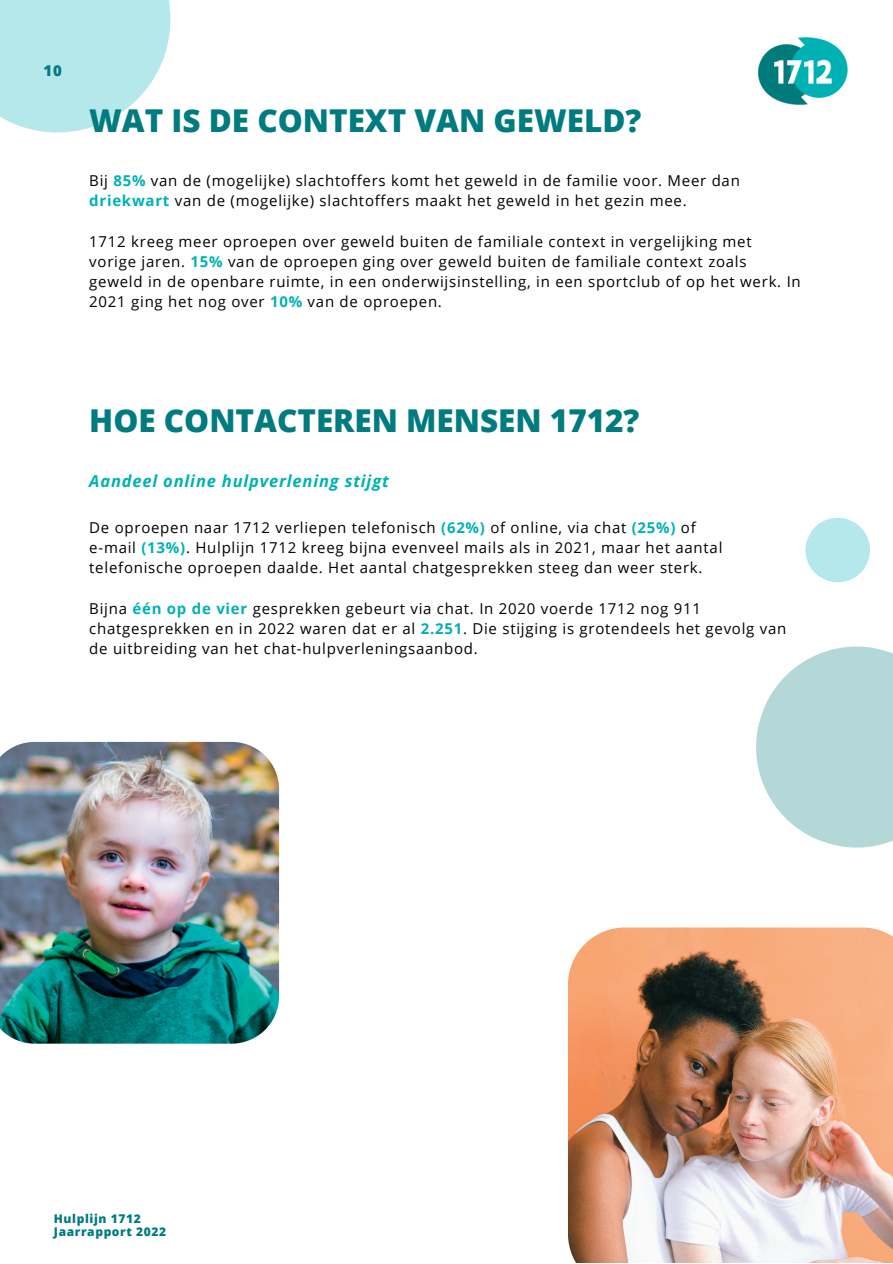
<style>
.page{position:relative;width:893px;height:1264px;background:#fff}
.page>*{position:absolute;margin:0;border:0;box-sizing:border-box;transform-origin:0 0}
.t1{font:800 31.5px "Open Sans";color:#007b7f}
.t2{font:italic 700 16.5px "Open Sans";letter-spacing:.05em;color:#00b1b4}
.t3{font:15px/20.2px "Open Sans";letter-spacing:.05em;color:#000}
.t4{font:800 15px "Open Sans";color:#007b7f}
.t5{font:800 12px/13px "Open Sans";letter-spacing:.05em;color:#007b7f}
.s1{font-weight:700;color:#00b1b4}
</style>
<div class="page">
<svg style="left:0;top:0;width:170px;height:132px;background:#bdeaec"></svg>
<svg style="left:805px;top:517px;width:65px;height:66px"></svg>
<svg style="left:756px;top:646px;width:136px;height:202px"></svg>
<img style="left:758px;top:37px;width:89px;height:68px">
<img style="left:0;top:741px;width:280px;height:303px">
<img style="left:568px;top:927px;width:324px;height:335px">
<p class="t4" style="left:44px;top:60px;width:20px">10</p>
<h1 class="t1" style="left:89px;top:98px;width:553px">WAT IS DE CONTEXT VAN GEWELD?</h1>
<p class="t3" style="left:89px;top:170px;width:652px">Bij <span class="s1">85%</span> van de (mogelijke) slachtoffers komt het geweld in de familie voor. Meer dan <span class="s1">driekwart</span> van de (mogelijke) slachtoffers maakt het geweld in het gezin mee.</p>
<p class="t3" style="left:89px;top:231px;width:713px">1712 kreeg meer oproepen over geweld buiten de familiale context in vergelijking met vorige jaren. <span class="s1">15%</span> van de oproepen ging over geweld buiten de familiale context zoals geweld in de openbare ruimte, in een onderwijsinstelling, in een sportclub of op het werk. In 2021 ging het nog over <span class="s1">10%</span> van de oproepen.</p>
<h1 class="t1" style="left:89px;top:399px;width:551px">HOE CONTACTEREN MENSEN 1712?</h1>
<p class="t2" style="left:89px;top:470px;width:301px">Aandeel online hulpverlening stijgt</p>
<p class="t3" style="left:89px;top:516px;width:634px">De oproepen naar 1712 verliepen telefonisch <span class="s1">(62%)</span> of online, via chat <span class="s1">(25%)</span> of e-mail <span class="s1">(13%)</span>. Hulplijn 1712 kreeg bijna evenveel mails als in 2021, maar het aantal telefonische oproepen daalde. Het aantal chatgesprekken steeg dan weer sterk.</p>
<p class="t3" style="left:89px;top:597px;width:698px">Bijna <span class="s1">één op de vier</span> gesprekken gebeurt via chat. In 2020 voerde 1712 nog 911 chatgesprekken en in 2022 waren dat er al <span class="s1">2.251</span>. Die stijging is grotendeels het gevolg van de uitbreiding van het chat-hulpverleningsaanbod.</p>
<p class="t5" style="left:54px;top:1211px;width:114px">Hulplijn 1712<br>Jaarrapport 2022</p>
</div>
